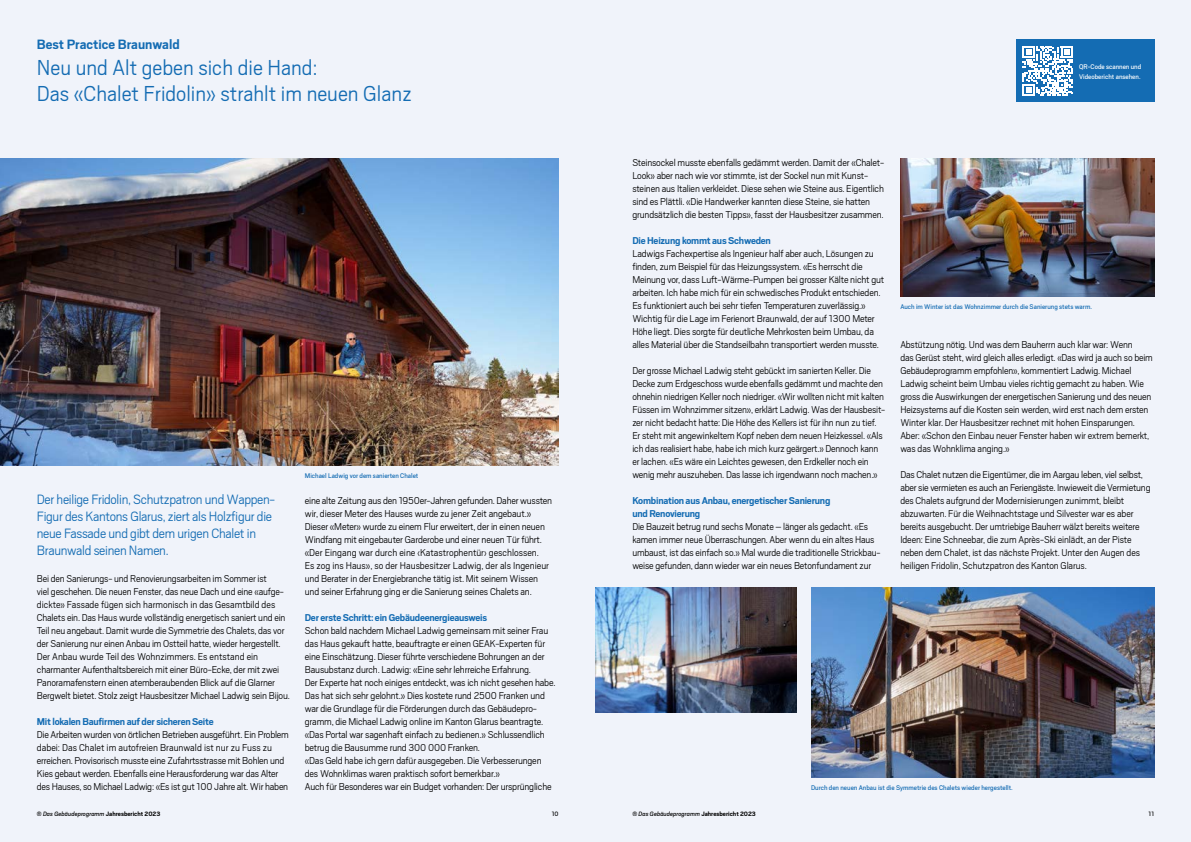
<style>
.page{position:relative;width:1191px;height:842px;background:#f0f3fa}
.page>*{position:absolute;margin:0;border:0;box-sizing:border-box;transform-origin:0 0}
.t1{font:300 24px/26px "Scout";color:#146cb3}
.t2{font:300 15px/17px "Scout";letter-spacing:-.02em;color:#146cb3}
.t3{font:700 15px "Scout";color:#146cb3}
.t4{font:300 11px/13px "Scout";letter-spacing:-.015em;color:#000}
.t5{font:700 11px/13px "Scout";letter-spacing:-.02em;color:#146cb3}
.t6{font:7.5px "Scout";color:#146cb3}
.t7{font:7.5px/10px "Scout";color:#fff}
.t8{font:italic 7px "Scout";letter-spacing:.005em;color:#000}
.t9{font:7px "Scout";color:#000}
.s1{font-style:normal}
.s2{font-weight:700;font-style:normal}
</style>
<div class="page">
<img style="left:595px;top:588px;width:202px;height:124px">
<img style="left:900px;top:159px;width:254px;height:137px">
<img style="left:811px;top:588px;width:343px;height:189px">
<div style="left:1016px;top:40px;width:138px;height:62px;background:#146cb3"></div>
<img style="left:0;top:159px;width:558px;height:306px">
<svg style="left:1022px;top:46px;width:51px;height:50px"></svg>
<h2 class="t3" style="left:37px;top:35px;width:144px">Best Practice Braunwald</h2>
<h1 class="t1" style="left:37px;top:53px;width:376px">Neu und Alt geben sich die Hand:<br>Das «Chalet Fridolin» strahlt im neuen Glanz</h1>
<h2 class="t2" style="left:37px;top:490px;width:240px">Der heilige Fridolin, Schutzpatron und Wappen-Figur des Kantons Glarus, ziert als Holzfigur die neue Fassade und gibt dem urigen Chalet in Braunwald seinen Namen.</h2>
<p class="t4" style="left:37px;top:572px;width:255px">Bei den Sanierungs- und Renovierungsarbeiten im Sommer ist<br>viel geschehen. Die neuen Fenster, das neue Dach und eine «aufge&shy;dickte» Fassade fügen sich harmonisch in das Gesamtbild des Chalets ein. Das Haus wurde vollständig energetisch saniert und ein Teil neu angebaut. Damit wurde die Symmetrie des Chalets, das vor der Sanierung nur einen Anbau im Ostteil hatte, wieder hergestellt.<br>Der Anbau wurde Teil des Wohnzimmers. Es entstand ein charmanter Aufenthaltsbereich mit einer Büro-Ecke, der mit zwei Panoramafenstern einen atemberaubenden Blick auf die Glarner Bergwelt bietet. Stolz zeigt Hausbesitzer Michael Ladwig sein Bijou.</p>
<p class="t5" style="left:37px;top:715px;width:178px">Mit lokalen Baufirmen auf der sicheren Seite</p>
<p class="t4" style="left:37px;top:728px;width:253px">Die Arbeiten wurden von örtlichen Betrieben ausgeführt. Ein Problem dabei: Das Chalet im autofreien Braunwald ist nur zu Fuss zu erreichen. Provisorisch musste eine Zufahrtsstrasse mit Bohlen und Kies gebaut werden. Ebenfalls eine Herausforderung war das Alter des Hauses, so Michael Ladwig: «Es ist gut 100 Jahre alt. Wir haben</p>
<p class="t6" style="left:305px;top:471px;width:115px">Michael Ladwig vor dem sanierten Chalet</p>
<p class="t4" style="left:305px;top:494px;width:249px">eine alte Zeitung aus den 1950er-Jahren gefunden. Daher wussten wir, dieser Meter des Hauses wurde zu jener Zeit angebaut.» Dieser «Meter» wurde zu einem Flur erweitert, der in einen neuen Windfang mit eingebauter Garderobe und einer neuen Tür führt. «Der Eingang war durch eine ‹Katastrophentür› geschlossen.<br>Es zog ins Haus», so der Hausbesitzer Ladwig, der als Ingenieur und Berater in der Energiebranche tätig ist. Mit seinem Wissen und seiner Erfahrung ging er die Sanierung seines Chalets an.</p>
<p class="t5" style="left:305px;top:611px;width:184px">Der erste Schritt: ein Gebäudeenergieausweis</p>
<p class="t4" style="left:305px;top:624px;width:252px">Schon bald nachdem Michael Ladwig gemeinsam mit seiner Frau das Haus gekauft hatte, beauftragte er einen GEAK-Experten für eine Einschätzung. Dieser führte verschiedene Bohrungen an der Bausubstanz durch. Ladwig: «Eine sehr lehrreiche Erfahrung.<br>Der Experte hat noch einiges entdeckt, was ich nicht gesehen habe.<br>Das hat sich sehr gelohnt.» Dies kostete rund 2500 Franken und war die Grundlage für die Förderungen durch das Gebäudepro&shy;gramm, die Michael Ladwig online im Kanton Glarus beantragte. «Das Portal war sagenhaft einfach zu bedienen.» Schlussendlich betrug die Bausumme rund 300 000 Franken.<br>«Das Geld habe ich gern dafür ausgegeben. Die Verbesserungen des Wohnklimas waren praktisch sofort bemerkbar.»<br>Auch für Besonderes war ein Budget vorhanden: Der ursprüngliche</p>
<p class="t7" style="left:1079px;top:61px;width:63px">QR-Code scannen und<br>Videobericht ansehen.</p>
<p class="t4" style="left:632px;top:156px;width:253px">Steinsockel musste ebenfalls gedämmt werden. Damit der «Chalet-Look» aber nach wie vor stimmte, ist der Sockel nun mit Kunst&shy;steinen aus Italien verkleidet. Diese sehen wie Steine aus. Eigentlich sind es Plättli. «Die Handwerker kannten diese Steine, sie hatten grundsätzlich die besten Tipps», fasst der Hausbesitzer zusammen.</p>
<p class="t5" style="left:632px;top:234px;width:140px">Die Heizung kommt aus Schweden</p>
<p class="t4" style="left:632px;top:247px;width:253px">Ladwigs Fachexpertise als Ingenieur half aber auch, Lösungen zu finden, zum Beispiel für das Heizungssystem. «Es herrscht die Meinung vor, dass Luft-Wärme-Pumpen bei grosser Kälte nicht gut arbeiten. Ich habe mich für ein schwedisches Produkt entschieden.<br>Es funktioniert auch bei sehr tiefen Temperaturen zuverlässig.» Wichtig für die Lage im Ferienort Braunwald, der auf 1300 Meter Höhe liegt. Dies sorgte für deutliche Mehrkosten beim Umbau, da alles Material über die Standseilbahn transportiert werden musste.</p>
<p class="t4" style="left:632px;top:364px;width:254px">Der grosse Michael Ladwig steht gebückt im sanierten Keller. Die Decke zum Erdgeschoss wurde ebenfalls gedämmt und machte den ohnehin niedrigen Keller noch niedriger. «Wir wollten nicht mit kalten Füssen im Wohnzimmer sitzen», erklärt Ladwig. Was der Hausbesit&shy;zer nicht bedacht hatte: Die Höhe des Kellers ist für ihn nun zu tief.<br>Er steht mit angewinkeltem Kopf neben dem neuen Heizkessel. «Als ich das realisiert habe, habe ich mich kurz geärgert.» Dennoch kann er lachen. «Es wäre ein Leichtes gewesen, den Erdkeller noch ein wenig mehr auszuheben. Das lasse ich irgendwann noch machen.»</p>
<p class="t5" style="left:632px;top:494px;width:199px">Kombination aus Anbau, energetischer Sanierung und Renovierung</p>
<p class="t4" style="left:632px;top:520px;width:250px">Die Bauzeit betrug rund sechs Monate – länger als gedacht. «Es kamen immer neue Überraschungen. Aber wenn du ein altes Haus umbaust, ist das einfach so.» Mal wurde die traditionelle Strickbau&shy;weise gefunden, dann wieder war ein neues Betonfundament zur</p>
<p class="t6" style="left:900px;top:302px;width:193px">Auch im Winter ist das Wohnzimmer durch die Sanierung stets warm.</p>
<p class="t4" style="left:900px;top:338px;width:254px">Abstützung nötig. Und was dem Bauherrn auch klar war: Wenn<br>das Gerüst steht, wird gleich alles erledigt. «Das wird ja auch so beim Gebäudeprogramm empfohlen», kommentiert Ladwig. Michael Ladwig scheint beim Umbau vieles richtig gemacht zu haben. Wie gross die Auswirkungen der energetischen Sanierung und des neuen Heizsystems auf die Kosten sein werden, wird erst nach dem ersten Winter klar. Der Hausbesitzer rechnet mit hohen Einsparungen.<br>Aber: «Schon den Einbau neuer Fenster haben wir extrem bemerkt, was das Wohnklima anging.»</p>
<p class="t4" style="left:900px;top:468px;width:252px">Das Chalet nutzen die Eigentümer, die im Aargau leben, viel selbst, aber sie vermieten es auch an Feriengäste. Inwieweit die Vermietung des Chalets aufgrund der Modernisierungen zunimmt, bleibt abzuwarten. Für die Weihnachtstage und Silvester war es aber bereits ausgebucht. Der umtriebige Bauherr wälzt bereits weitere Ideen: Eine Schneebar, die zum Après-Ski einlädt, an der Piste neben dem Chalet, ist das nächste Projekt. Unter den Augen des heiligen Fridolin, Schutzpatron des Kanton Glarus.</p>
<p class="t6" style="left:811px;top:783px;width:203px">Durch den neuen Anbau ist die Symmetrie des Chalets wieder hergestellt.</p>
<p class="t8" style="left:37px;top:809px;width:125px"><span class="s1">®</span> Das Gebäudeprogramm <span class="s2">Jahresbericht 2023</span></p>
<p class="t9" style="left:552px;top:809px;width:8px">10</p>
<p class="t8" style="left:632px;top:809px;width:125px"><span class="s1">®</span> Das Gebäudeprogramm <span class="s2">Jahresbericht 2023</span></p>
<p class="t9" style="left:1148px;top:809px;width:7px">11</p>
</div>
